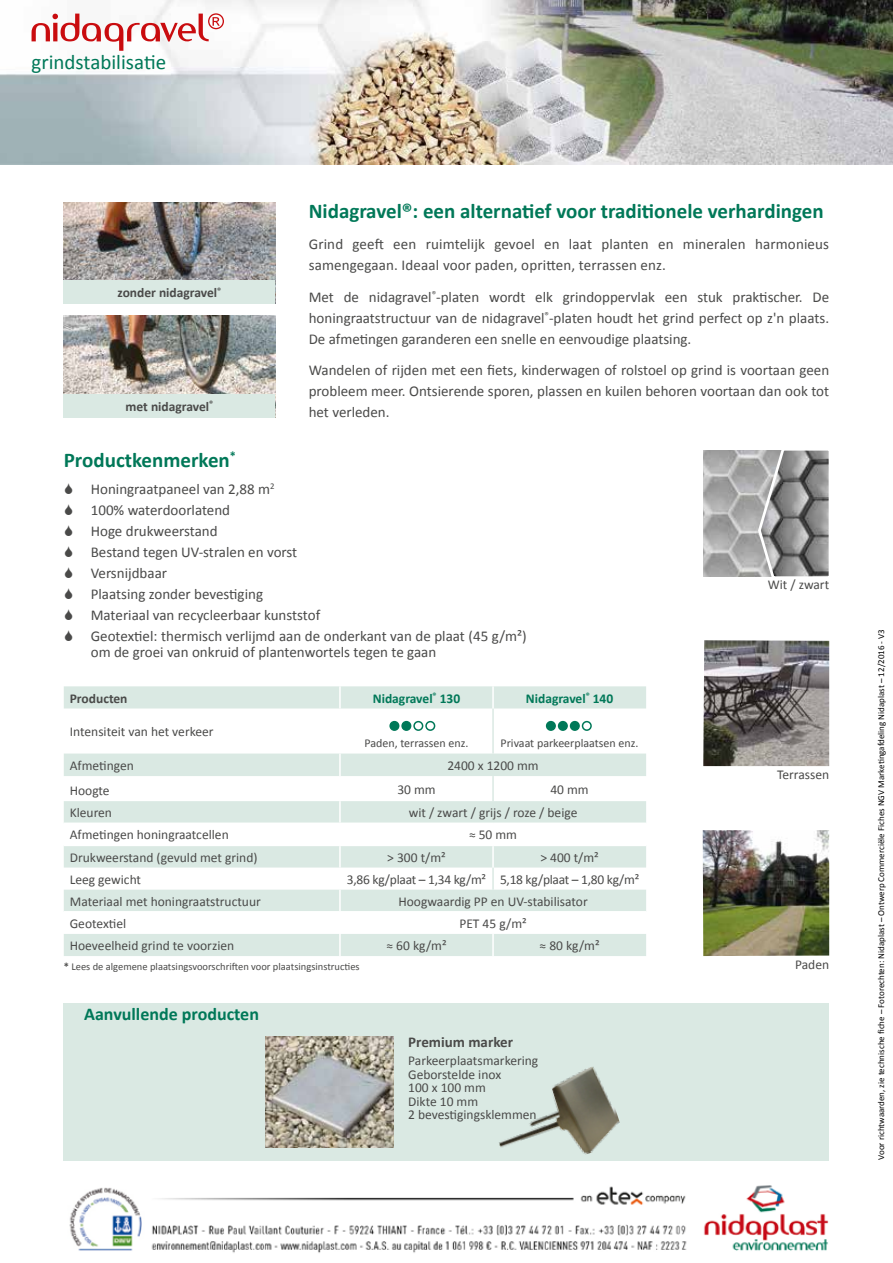
<style>
.page{position:relative;width:893px;height:1263px;background:#fff}
.page>*{position:absolute;margin:0;border:0;box-sizing:border-box;transform-origin:0 0}
.t1{font:700 21px "Calibri";color:#007858}
.t2{font:21px "Calibri";color:#007858}
.t3{font:700 18px "Calibri";color:#007858}
.t4{font:15px/21px "Calibri";color:#4a4a49}
.t5{font:700 15px "Calibri";color:#4a4a49}
.t6{font:13.5px/13.5px "Calibri";color:#4a4a49}
.t7{font:13.5px "Calibri";letter-spacing:-.02em;color:#4a4a49}
.t8{font:700 13.5px "Calibri";color:#4a4a49}
.t9{font:700 13.5px "Calibri";color:#007858}
.t10{font:12px "Calibri";color:#4a4a49}
.t11{font:10.5px "Calibri";color:#4a4a49}
.t12{font:9px "Calibri";color:#000}
.s1{font-weight:700}
</style>
<div class="page">
<div style="left:64px;top:1003px;width:765px;height:157px;background:#dae9e3"></div>
<img style="left:0;top:0;width:893px;height:165px">
<img style="left:265px;top:1036px;width:129px;height:112px">
<img style="left:485px;top:1066px;width:141px;height:95px">
<img style="left:64px;top:316px;width:211px;height:78px">
<div style="left:64px;top:394px;width:211px;height:23px;background:#dae9e3"></div>
<img style="left:64px;top:202px;width:211px;height:79px">
<div style="left:64px;top:281px;width:211px;height:23px;background:#dae9e3"></div>
<img style="left:69px;top:1185px;width:759px;height:68px">
<img style="left:704px;top:451px;width:53px;height:125px">
<svg style="left:757px;top:450px;width:72px;height:127px"></svg>
<img style="left:703px;top:640px;width:126px;height:126px">
<img style="left:703px;top:830px;width:126px;height:126px">
<svg style="left:64px;top:686px;width:582px;height:270px"></svg>
<hr style="left:339px;top:753px;width:2px;height:23px;background:#fff">
<hr style="left:339px;top:801px;width:2px;height:21px;background:#fff">
<hr style="left:64px;top:822px;width:276px;height:2px;background:#fff">
<hr style="left:340px;top:822px;width:153px;height:2px;background:#fff">
<hr style="left:339px;top:824px;width:2px;height:21px;background:#fff">
<hr style="left:493px;top:822px;width:153px;height:2px;background:#fff">
<hr style="left:64px;top:845px;width:276px;height:1px;background:#fff">
<hr style="left:340px;top:845px;width:153px;height:1px;background:#fff">
<hr style="left:339px;top:846px;width:2px;height:21px;background:#fff">
<hr style="left:493px;top:845px;width:153px;height:1px;background:#fff">
<hr style="left:339px;top:890px;width:2px;height:21px;background:#fff">
<hr style="left:64px;top:911px;width:276px;height:1px;background:#fff">
<hr style="left:340px;top:911px;width:153px;height:1px;background:#fff">
<hr style="left:339px;top:912px;width:2px;height:22px;background:#fff">
<hr style="left:493px;top:911px;width:153px;height:1px;background:#fff">
<hr style="left:339px;top:934px;width:2px;height:22px;background:#fff">
<hr style="left:492px;top:934px;width:2px;height:22px;background:#fff">
<hr style="left:492px;top:708px;width:2px;height:23px;background:#dae9e3">
<hr style="left:492px;top:731px;width:2px;height:22px;background:#dae9e3">
<hr style="left:492px;top:867px;width:2px;height:23px;background:#dae9e3">
<hr style="left:492px;top:776px;width:2px;height:25px;background:#dae9e3">
<hr style="left:492px;top:686px;width:2px;height:22px;background:#fff">
<hr style="left:339px;top:686px;width:2px;height:22px;background:#fff">
<hr style="left:492px;top:846px;width:2px;height:21px;background:#fff">
<div style="left:390px;top:722px;width:9px;height:8px;background:#007858;border-radius:50%"></div>
<div style="left:389px;top:721px;width:10px;height:10px;border:2px solid #007858;border-radius:50%"></div>
<div style="left:402px;top:722px;width:9px;height:8px;background:#007858;border-radius:50%"></div>
<div style="left:401px;top:721px;width:10px;height:10px;border:2px solid #007858;border-radius:50%"></div>
<div style="left:413px;top:721px;width:10px;height:10px;border:2px solid #007858;border-radius:50%"></div>
<div style="left:425px;top:721px;width:10px;height:10px;border:2px solid #007858;border-radius:50%"></div>
<div style="left:547px;top:722px;width:8px;height:8px;background:#007858;border-radius:50%"></div>
<div style="left:546px;top:721px;width:10px;height:10px;border:2px solid #007858;border-radius:50%"></div>
<div style="left:559px;top:722px;width:8px;height:8px;background:#007858;border-radius:50%"></div>
<div style="left:558px;top:721px;width:10px;height:10px;border:2px solid #007858;border-radius:50%"></div>
<div style="left:571px;top:722px;width:8px;height:8px;background:#007858;border-radius:50%"></div>
<div style="left:570px;top:721px;width:10px;height:10px;border:2px solid #007858;border-radius:50%"></div>
<div style="left:582px;top:721px;width:10px;height:10px;border:2px solid #007858;border-radius:50%"></div>
<svg style="left:32px;top:13px;width:192px;height:38px"></svg>
<h1 class="t2" style="left:32px;top:49px;width:136px">grindstabilisatie</h1>
<p class="t8" style="left:118px;top:284px;width:105px">zonder nidagravel<sup>®</sup></p>
<p class="t8" style="left:126px;top:398px;width:89px">met nidagravel<sup>®</sup></p>
<h1 class="t1" style="left:309px;top:197px;width:517px">Nidagravel®: een alternatief voor traditionele verhardingen</h1>
<p class="t4" style="left:309px;top:234px;width:522px">Grind geeft een ruimtelijk gevoel en laat planten en mineralen harmonieus samengegaan. Ideaal voor paden, opritten, terrassen enz.</p>
<p class="t4" style="left:309px;top:286px;width:522px;text-align:justify">Met de nidagravel<sup>®</sup>-platen wordt elk grindoppervlak een stuk praktischer. De honingraatstructuur van de nidagravel<sup>®</sup>-platen houdt het grind perfect op z'n plaats.<br>De afmetingen garanderen een snelle en eenvoudige plaatsing.</p>
<p class="t4" style="left:309px;top:360px;width:522px;text-align:justify">Wandelen of rijden met een fiets, kinderwagen of rolstoel op grind is voortaan geen probleem meer. Ontsierende sporen, plassen en kuilen behoren voortaan dan ook tot het verleden.</p>
<h1 class="t1" style="left:64px;top:446px;width:174px">Productkenmerken<sup>*</sup></h1>
<p class="t4" style="left:91px;top:478px;width:438px">Honingraatpaneel van 2,88 m<sup>2<br></sup>100% waterdoorlatend<br>Hoge drukweerstand<br>Bestand tegen UV-stralen en vorst<br>Versnijdbaar<br>Plaatsing zonder bevestiging<br>Materiaal van recycleerbaar kunststof<br>Geotextiel: thermisch verlijmd aan de onderkant van de plaat (45 g/m²)</p>
<p class="t4" style="left:91px;top:642px;width:347px">om de groei van onkruid of plantenwortels tegen te gaan</p>
<p class="t8" style="left:70px;top:689px;width:59px">Producten</p>
<p class="t9" style="left:373px;top:689px;width:89px">Nidagravel<sup>®</sup> 130</p>
<p class="t9" style="left:526px;top:689px;width:89px">Nidagravel<sup>®</sup> 140</p>
<p class="t6" style="left:70px;top:725px;width:145px">Intensiteit van het verkeer</p>
<p class="t10" style="left:364px;top:735px;width:106px">Paden, terrassen enz.</p>
<p class="t10" style="left:500px;top:735px;width:140px">Privaat parkeerplaatsen enz.</p>
<p class="t6" style="left:70px;top:759px;width:66px">Afmetingen</p>
<p class="t6" style="left:447px;top:759px;width:93px">2400 x 1200 mm</p>
<p class="t6" style="left:70px;top:784px;width:41px">Hoogte</p>
<p class="t6" style="left:397px;top:782px;width:40px">30 mm</p>
<p class="t6" style="left:550px;top:782px;width:40px">40 mm</p>
<p class="t6" style="left:70px;top:806px;width:44px">Kleuren</p>
<p class="t6" style="left:409px;top:806px;width:170px">wit / zwart / grijs / roze / beige</p>
<p class="t6" style="left:70px;top:828px;width:160px">Afmetingen honingraatcellen</p>
<p class="t6" style="left:469px;top:828px;width:50px">≈ 50 mm</p>
<p class="t6" style="left:70px;top:850px;width:189px">Drukweerstand (gevuld met grind)</p>
<p class="t6" style="left:387px;top:850px;width:60px">&gt; 300 t/m²</p>
<p class="t6" style="left:540px;top:850px;width:60px">&gt; 400 t/m²</p>
<p class="t6" style="left:70px;top:872px;width:73px">Leeg gewicht</p>
<p class="t7" style="left:347px;top:871px;width:294px">3,86 kg/plaat – 1,34 kg/m² 5,18 kg/plaat – 1,80 kg/m²</p>
<p class="t6" style="left:70px;top:895px;width:193px">Materiaal met honingraatstructuur</p>
<p class="t6" style="left:398px;top:895px;width:191px">Hoogwaardig PP en UV-stabilisator</p>
<p class="t6" style="left:70px;top:917px;width:58px">Geotextiel</p>
<p class="t6" style="left:459px;top:917px;width:69px">PET 45 g/m²</p>
<p class="t6" style="left:70px;top:939px;width:166px">Hoeveelheid grind te voorzien</p>
<p class="t6" style="left:386px;top:939px;width:62px">≈ 60 kg/m²</p>
<p class="t6" style="left:540px;top:939px;width:62px">≈ 80 kg/m²</p>
<p class="t11" style="left:64px;top:960px;width:297px"><span class="s1">*</span> Lees de algemene plaatsingsvoorschriften voor plaatsingsinstructies</p>
<p class="t3" style="left:84px;top:1003px;width:176px">Aanvullende producten</p>
<p class="t5" style="left:408px;top:1032px;width:106px">Premium marker</p>
<p class="t6" style="left:408px;top:1054px;width:132px">Parkeerplaatsmarkering<br>Geborstelde inox<br>100 x 100 mm<br>Dikte 10 mm<br>2 bevestigingsklemmen</p>
<p class="t6" style="left:768px;top:578px;width:63px">Wit / zwart</p>
<p class="t6" style="left:777px;top:768px;width:54px">Terrassen</p>
<p class="t6" style="left:795px;top:958px;width:36px">Paden</p>
<p class="t12" style="left:875px;top:1160px;width:532px;rotate:-90deg">Voor richtwaarden, zie technische fiche – Fotorechten: Nidaplast – Ontwerp Commerciële Fiches NGV Marketingafdeling Nidaplast – 12/2016 - V3</p>
</div>
